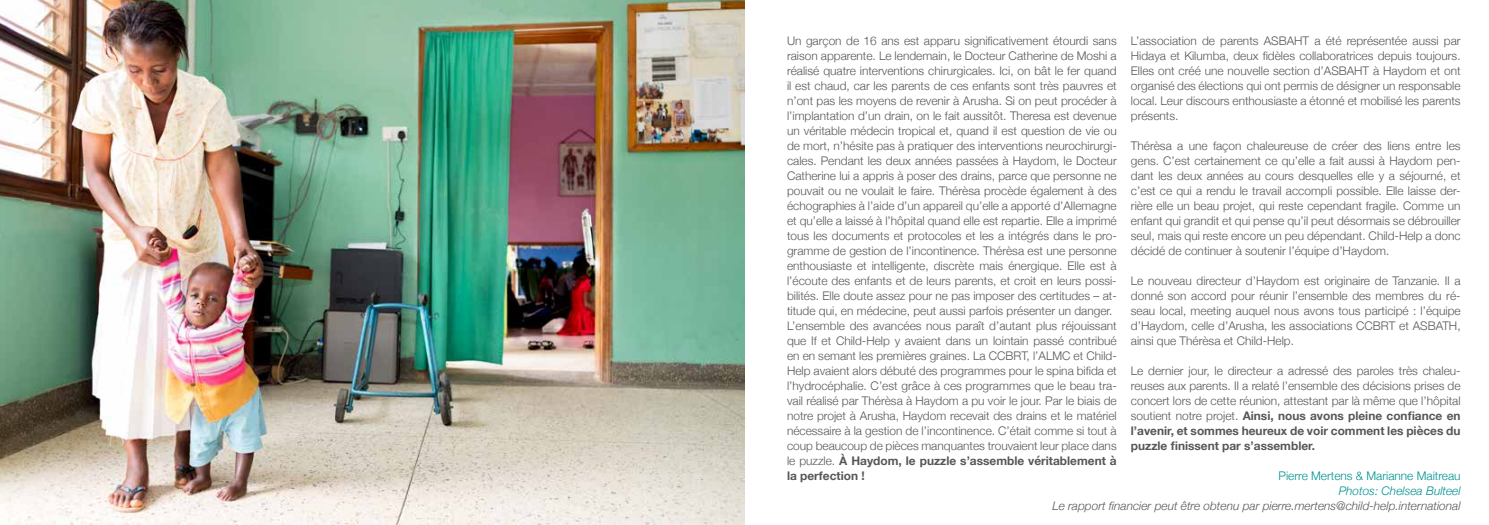
<style>
.page{position:relative;width:1489px;height:525px;background:#fff}
.page>*{position:absolute;margin:0;border:0;box-sizing:border-box;transform-origin:0 0}
.t1{font:300 11.88px/15px "Helvetica Neue";color:#575757;text-align:justify}
.t2{font:italic 300 11.88px "Helvetica Neue";color:#575757}
.t3{font:300 11.88px "Helvetica Neue";color:#009192}
.t4{font:italic 300 11.88px "Helvetica Neue";color:#009192}
.s1{font-weight:700}
</style>
<div class="page">
<img style="left:0;top:0;width:744px;height:524px">
<p class="t1" style="left:787px;top:32px;width:331px;text-align:left">Un garçon de 16 ans est apparu significativement étourdi sans raison apparente. Le lendemain, le Docteur Catherine de Moshi a réalisé quatre interventions chirurgicales. Ici, on bât le fer quand il est chaud, car les parents de ces enfants sont très pauvres et n’ont pas les moyens de revenir à Arusha. Si on peut procéder à l’implantation d’un drain, on le fait aussitôt. Theresa est devenue un véritable médecin tropical et, quand il est question de vie ou de mort, n’hésite pas à pratiquer des interventions neurochirurgi&shy;cales. Pendant les deux années passées à Haydom, le Docteur Catherine lui a appris à poser des drains, parce que personne ne pouvait ou ne voulait le faire. Thérèsa procède également à des échographies à l’aide d’un appareil qu’elle a apporté d’Allemagne et qu’elle a laissé à l’hôpital quand elle est repartie. Elle a imprimé tous les documents et protocoles et les a intégrés dans le pro&shy;gramme de gestion de l’incontinence. Thérèsa est une personne enthousiaste et intelligente, discrète mais énergique. Elle est à l’écoute des enfants et de leurs parents, et croit en leurs possi&shy;bilités. Elle doute assez pour ne pas imposer des certitudes – at&shy;titude qui, en médecine, peut aussi parfois présenter un danger.<br>L’ensemble des avancées nous paraît d’autant plus réjouissant que If et Child-Help y avaient dans un lointain passé contribué en en semant les premières graines. La CCBRT, l’ALMC et Child-Help avaient alors débuté des programmes pour le spina bifida et l’hydrocéphalie. C’est grâce à ces programmes que le beau tra&shy;vail réalisé par Thérèsa à Haydom a pu voir le jour. Par le biais de notre projet à Arusha, Haydom recevait des drains et le matériel nécessaire à la gestion de l’incontinence. C’était comme si tout à coup beaucoup de pièces manquantes trouvaient leur place dans le puzzle. <span class="s1">À Haydom, le puzzle s’assemble véritablement à la perfection !</span></p>
<p class="t1" style="left:1130px;top:32px;width:331px">L’association de parents ASBAHT a été représentée aussi par Hidaya et Kilumba, deux fidèles collaboratrices depuis toujours.<br>Elles ont créé une nouvelle section d’ASBAHT à Haydom et ont organisé des élections qui ont permis de désigner un responsable local. Leur discours enthousiaste a étonné et mobilisé les parents présents.</p>
<p class="t1" style="left:1130px;top:137px;width:331px">Thérèsa a une façon chaleureuse de créer des liens entre les gens. C’est certainement ce qu’elle a fait aussi à Haydom pen&shy;dant les deux années au cours desquelles elle y a séjourné, et c’est ce qui a rendu le travail accompli possible. Elle laisse der&shy;rière elle un beau projet, qui reste cependant fragile. Comme un enfant qui grandit et qui pense qu’il peut désormais se débrouiller seul, mais qui reste encore un peu dépendant. Child-Help a donc décidé de continuer à soutenir l’équipe d’Haydom.</p>
<p class="t1" style="left:1130px;top:272px;width:331px">Le nouveau directeur d’Haydom est originaire de Tanzanie. Il a donné son accord pour réunir l’ensemble des membres du ré&shy;seau local, meeting auquel nous avons tous participé : l’équipe d’Haydom, celle d’Arusha, les associations CCBRT et ASBATH, ainsi que Thérèsa et Child-Help.</p>
<p class="t1" style="left:1130px;top:362px;width:331px">Le dernier jour, le directeur a adressé des paroles très chaleu&shy;reuses aux parents. Il a relaté l’ensemble des décisions prises de concert lors de cette réunion, attestant par là même que l’hôpital soutient notre projet. <span class="s1">Ainsi, nous avons pleine confiance en l’avenir, et sommes heureux de voir comment les pièces du puzzle finissent par s’assembler.</span></p>
<p class="t3" style="left:1278px;top:466px;width:183px">Pierre Mertens &amp; Marianne Maitreau</p>
<p class="t4" style="left:1338px;top:481px;width:123px">Photos: Chelsea Bulteel</p>
<p class="t2" style="left:1052px;top:496px;width:410px">Le rapport financier peut être obtenu par pierre.mertens@child-help.international</p>
</div>
